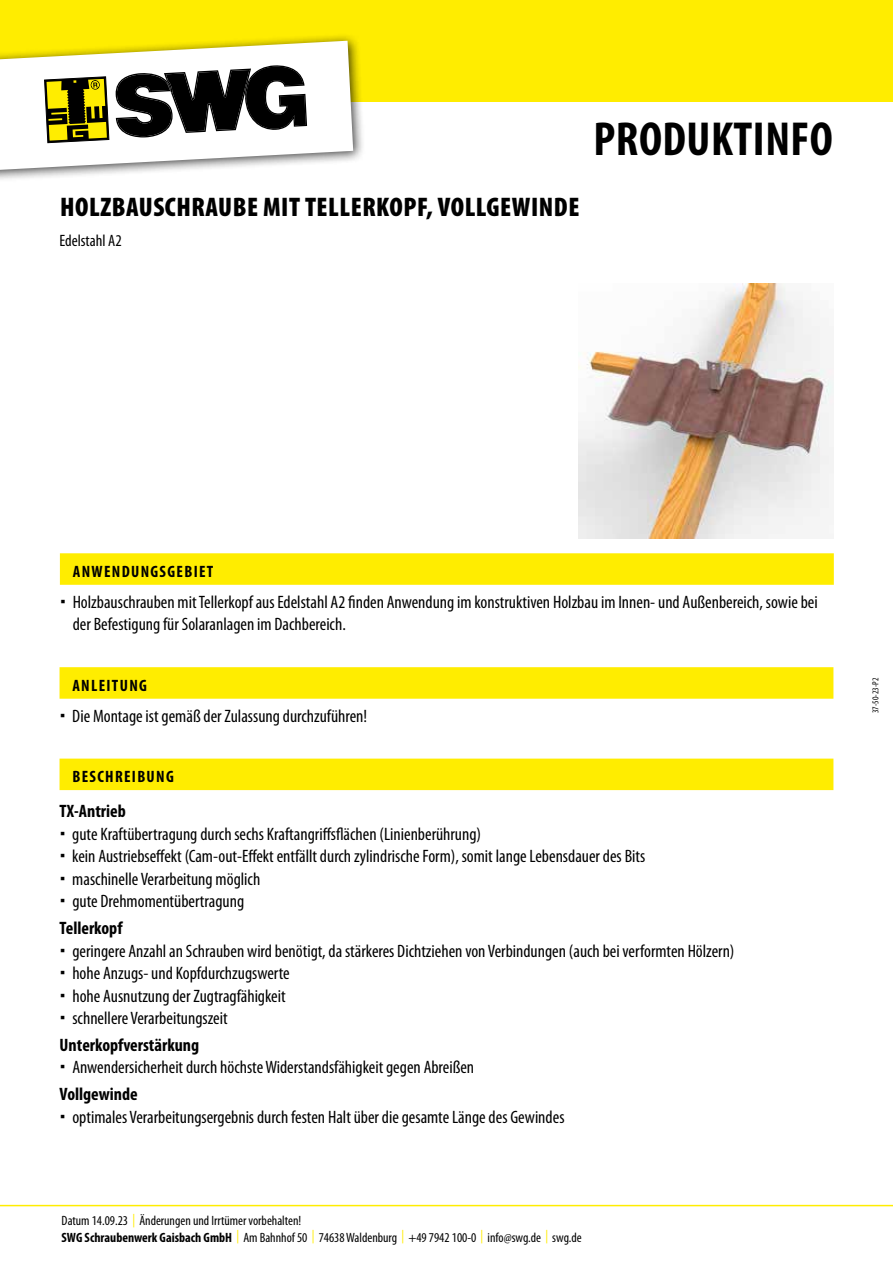
<style>
.page{position:relative;width:893px;height:1263px;background:#fff}
.page>*{position:absolute;margin:0;border:0;box-sizing:border-box;transform-origin:0 0}
.t1{font:700 condensed 48px "Myriad Pro";letter-spacing:.01em;color:#000}
.t2{font:900 condensed 27px "Myriad Pro";letter-spacing:.02em;color:#000}
.t3{font:condensed 18px/22.5px "Myriad Pro";color:#000}
.t4{font:700 condensed 18px "Myriad Pro";color:#000}
.t5{font:700 condensed 16.5px "Myriad Pro";letter-spacing:.08em;color:#000}
.t6{font:condensed 16.5px "Myriad Pro";color:#000}
.t7{font:condensed 13.5px/16.5px "Myriad Pro";color:#000}
.t8{font:condensed 9px "Myriad Pro";color:#000}
.s1{color:#ffed00}
.s2{font-weight:700}
</style>
<div class="page">
<div style="left:0;top:0;width:893px;height:102px;background:#ffed00"></div>
<hr style="left:0;top:1205px;width:893px;height:1px;background:#ffed00">
<div style="left:60px;top:553px;width:774px;height:32px;background:#ffed00"></div>
<div style="left:60px;top:667px;width:773px;height:32px;background:#ffed00"></div>
<img style="left:578px;top:284px;width:255px;height:255px">
<div style="left:0;top:32px;width:366px;height:151px;background:#000;opacity:.75"></div>
<svg style="left:0;top:41px;width:353px;height:129px"></svg>
<svg style="left:35px;top:61px;width:278px;height:85px"></svg>
<div style="left:60px;top:759px;width:773px;height:31px;background:#ffed00"></div>
<h2 class="t2" style="left:60px;top:192px;width:521px">HOLZBAUSCHRAUBE MIT TELLERKOPF, VOLLGEWINDE</h2>
<p class="t6" style="left:60px;top:231px;width:64px">Edelstahl A2</p>
<h1 class="t1" style="left:593px;top:109px;width:241px">PRODUKTINFO</h1>
<p class="t5" style="left:73px;top:561px;width:142px">ANWENDUNGSGEBIET</p>
<p class="t3" style="left:73px;top:590px;width:747px">Holzbauschrauben mit Tellerkopf aus Edelstahl A2 finden Anwendung im konstruktiven Holzbau im Innen- und Außenbereich, sowie bei der Befestigung für Solaranlagen im Dachbereich.</p>
<p class="t5" style="left:72px;top:675px;width:76px">ANLEITUNG</p>
<p class="t3" style="left:72px;top:704px;width:296px">Die Montage ist gemäß der Zulassung durchzuführen!</p>
<p class="t5" style="left:72px;top:766px;width:103px">BESCHREIBUNG</p>
<p class="t4" style="left:60px;top:800px;width:68px">TX-Antrieb</p>
<p class="t3" style="left:72px;top:822px;width:574px">gute Kraftübertragung durch sechs Kraftangriffsflächen (Linienberührung)<br>kein Austriebseffekt (Cam-out-Effekt entfällt durch zylindrische Form), somit lange Lebensdauer des Bits maschinelle Verarbeitung möglich<br>gute Drehmomentübertragung</p>
<p class="t4" style="left:60px;top:917px;width:64px">Tellerkopf</p>
<p class="t3" style="left:72px;top:939px;width:664px">geringere Anzahl an Schrauben wird benötigt, da stärkeres Dichtziehen von Verbindungen (auch bei verformten Hölzern) hohe Anzugs- und Kopfdurchzugswerte<br>hohe Ausnutzung der Zugtragfähigkeit<br>schnellere Verarbeitungszeit</p>
<p class="t4" style="left:60px;top:1033px;width:141px">Unterkopfverstärkung</p>
<p class="t3" style="left:72px;top:1056px;width:403px">Anwendersicherheit durch höchste Widerstandsfähigkeit gegen Abreißen</p>
<p class="t4" style="left:60px;top:1083px;width:79px">Vollgewinde</p>
<p class="t3" style="left:72px;top:1105px;width:494px">optimales Verarbeitungsergebnis durch festen Halt über die gesamte Länge des Gewindes</p>
<p class="t7" style="left:62px;top:1212px;width:521px">Datum 14.09.23 <span class="s1">|</span> Änderungen und Irrtümer vorbehalten!<br><span class="s2">SWG Schraubenwerk Gaisbach GmbH</span> <span class="s1">|</span> Am Bahnhof 50 <span class="s1">|</span> 74638 Waldenburg <span class="s1">|</span> +49 7942 100-0 <span class="s1">|</span> info@swg.de <span class="s1">|</span> swg.de</p>
<p class="t8" style="left:870px;top:713px;width:37px;rotate:-90deg">37-50-23-P2</p>
</div>
